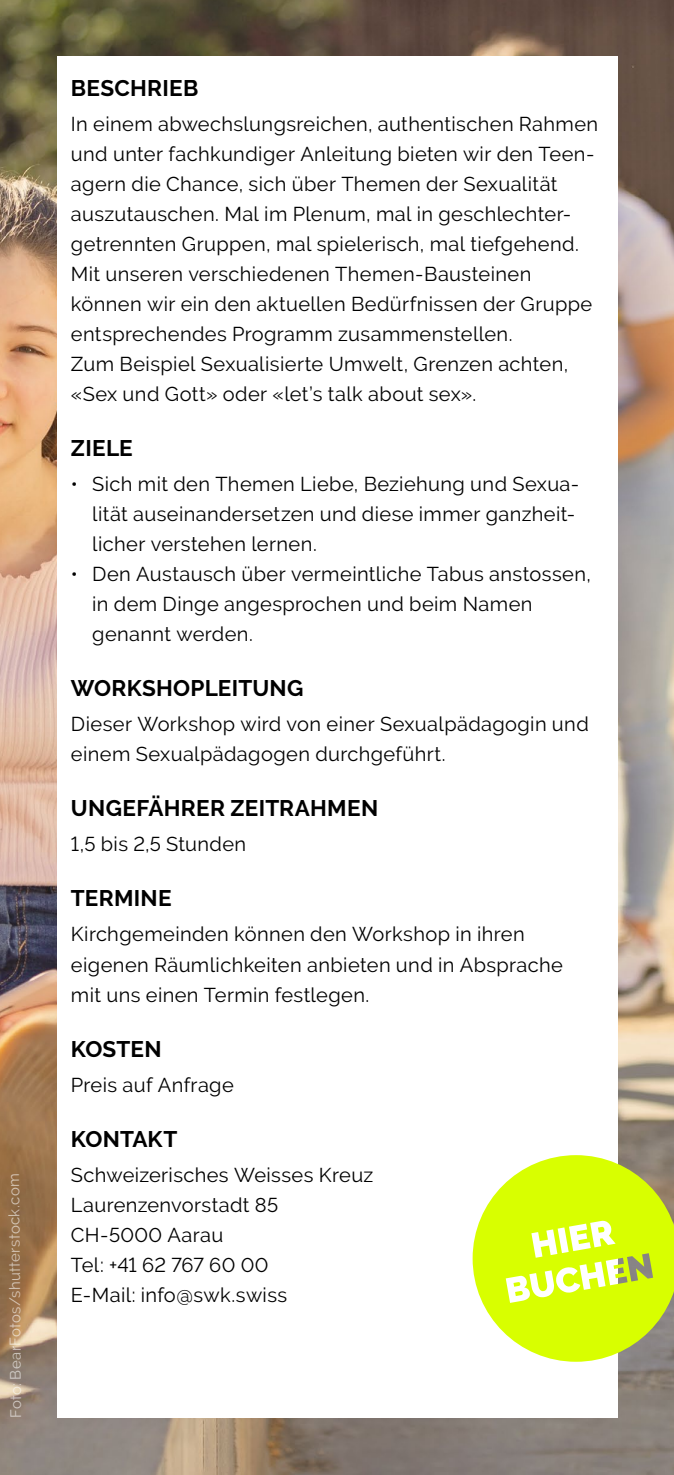
<style>
.page{position:relative;width:674px;height:1475px;background:#fff}
.page>*{position:absolute;margin:0;border:0;box-sizing:border-box;transform-origin:0 0}
.HEAD_Fließtext{font:700 22.5px "Raleway";letter-spacing:.015em;color:#000}
.fliesstext{font:20px/30px "Raleway";letter-spacing:.02em;color:#000}
.t1{font:15px "Raleway";color:#fff}
</style>
<div class="page">
<img style="left:0;top:0;width:673px;height:1474px">
<div style="left:57px;top:57px;width:560px;height:1360px;background:#fff"></div>
<svg style="left:472px;top:1154px;width:201px;height:207px;fill:#d8ff00"></svg>
<p class="t1" style="left:8px;top:1417px;width:246px;rotate:-91deg">Foto: BearFotos/shutterstock.com</p>
<p class="HEAD_Fließtext" style="left:71px;top:75px;width:129px">BESCHRIEB</p>
<p class="fliesstext" style="left:71px;top:109px;width:528px">In einem abwechslungsreichen, authentischen Rahmen und unter fachkundiger Anleitung bieten wir den Teen&shy;agern die Chance, sich über Themen der Sexualität auszutauschen. Mal im Plenum, mal in geschlechter&shy;getrennten Gruppen, mal spielerisch, mal tiefgehend.</p>
<p class="fliesstext" style="left:71px;top:259px;width:522px">Mit unseren verschiedenen Themen-Bausteinen können wir ein den aktuellen Bedürfnissen der Gruppe entsprechendes Programm zusammenstellen.<br>Zum Beispiel Sexualisierte Umwelt, Grenzen achten, «Sex und Gott» oder «let’s talk about sex».</p>
<p class="HEAD_Fließtext" style="left:71px;top:435px;width:63px">ZIELE</p>
<p class="fliesstext" style="left:92px;top:469px;width:488px;text-indent:-21px">• Sich mit den Themen Liebe, Beziehung und Sexua&shy;lität auseinandersetzen und diese immer ganzheit&shy;licher verstehen lernen.</p>
<p class="fliesstext" style="left:92px;top:559px;width:500px;text-indent:-21px">• Den Austausch über vermeintliche Tabus anstossen, in dem Dinge angesprochen und beim Namen genannt werden.</p>
<p class="HEAD_Fließtext" style="left:71px;top:675px;width:234px">WORKSHOPLEITUNG</p>
<p class="fliesstext" style="left:71px;top:709px;width:519px">Dieser Workshop wird von einer Sexualpädagogin und einem Sexualpädagogen durchgeführt.</p>
<p class="HEAD_Fließtext" style="left:71px;top:795px;width:308px">UNGEFÄHRER ZEITRAHMEN</p>
<p class="fliesstext" style="left:71px;top:829px;width:177px">1,5 bis 2,5 Stunden</p>
<p class="HEAD_Fließtext" style="left:71px;top:885px;width:102px">TERMINE</p>
<p class="fliesstext" style="left:71px;top:919px;width:493px">Kirchgemeinden können den Workshop in ihren eigenen Räumlichkeiten anbieten und in Absprache mit uns einen Termin festlegen.</p>
<p class="HEAD_Fließtext" style="left:71px;top:1035px;width:92px">KOSTEN</p>
<p class="fliesstext" style="left:71px;top:1069px;width:164px">Preis auf Anfrage</p>
<p class="HEAD_Fließtext" style="left:71px;top:1125px;width:108px">KONTAKT</p>
<p class="fliesstext" style="left:71px;top:1159px;width:304px">Schweizerisches Weisses Kreuz<br>Laurenzenvorstadt 85<br>CH-5000 Aarau<br>Tel: +41 62 767 60 00<br>E-Mail: info@swk.swiss</p>
</div>
